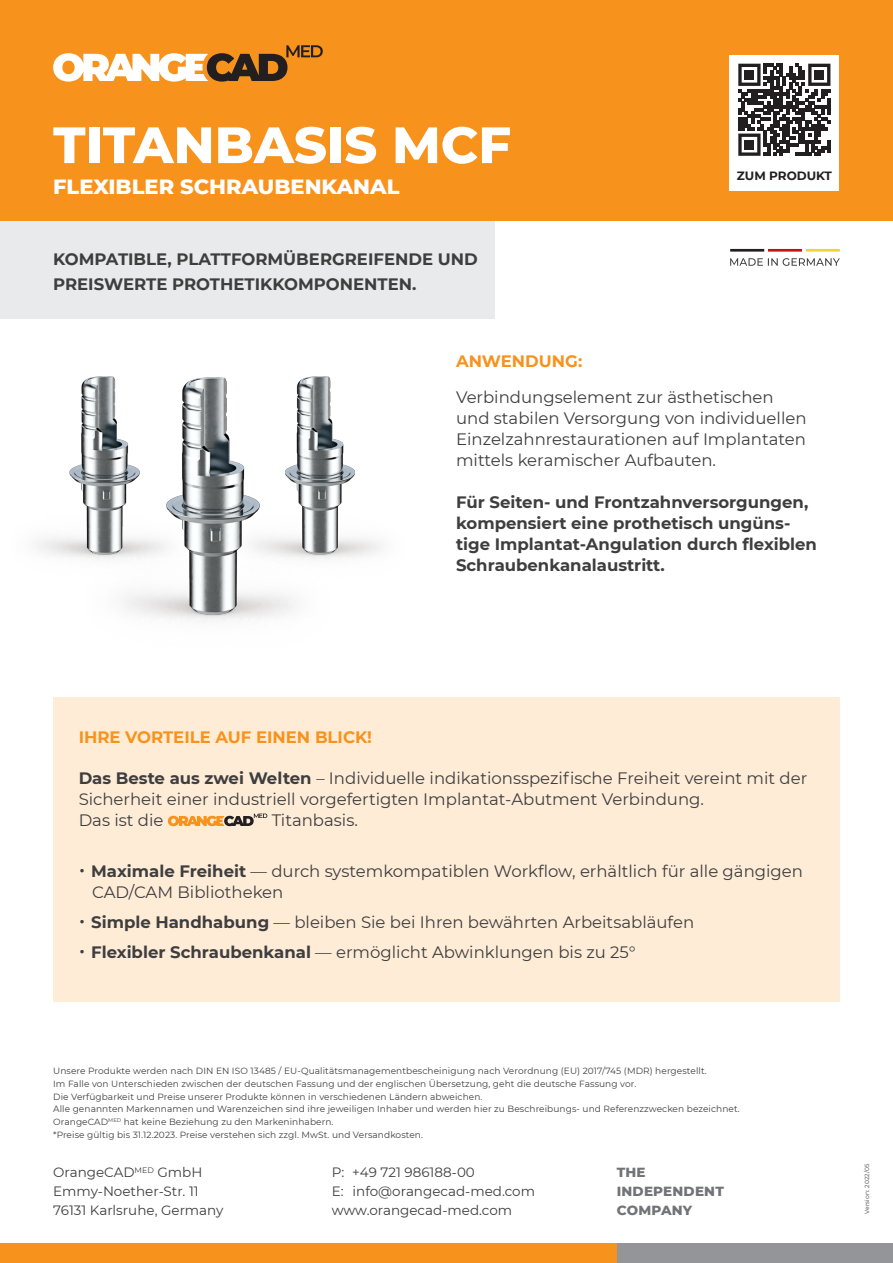
<style>
.page{position:relative;width:893px;height:1263px;background:#fff}
.page>*{position:absolute;margin:0;border:0;box-sizing:border-box;transform-origin:0 0}
.t1{font:800 51px "Montserrat";color:#fff}
.t2{font:800 21px "Montserrat";color:#fff}
.t3{font:16.5px/21px "Montserrat";color:#3e3e3f}
.t4{font:700 16.5px/21px "Montserrat";color:#3e3e3f}
.t5{font:700 16.5px "Montserrat";color:#f7931d}
.t6{font:13.5px/18.8px "Montserrat";color:#3e3e3f}
.t7{font:800 13.5px/18.8px "Montserrat";letter-spacing:.015em;color:#727376}
.t8{font:700 12px "Montserrat";color:#231f20}
.t9{font:9px/12.8px "Montserrat";letter-spacing:.01em;color:#3e3e3f}
.t10{font:6px "Montserrat";letter-spacing:.02em;color:#3e3e3f}
.s1{font-weight:700}
.s2{font-size:22.5px}
</style>
<div class="page">
<div style="left:0;top:221px;width:495px;height:98px;background:#e9eaeb"></div>
<div style="left:0;top:0;width:893px;height:221px;background:#f7931d"></div>
<svg style="left:53px;top:45px;width:270px;height:37px"></svg>
<div style="left:617px;top:1244px;width:276px;height:19px;background:#939598"></div>
<div style="left:0;top:1244px;width:617px;height:19px;background:#f7931d"></div>
<svg style="left:730px;top:258px;width:110px;height:8px"></svg>
<hr style="left:730px;top:249px;width:34px;height:3px;background:#231f20">
<hr style="left:768px;top:249px;width:34px;height:3px;background:#c4121a">
<hr style="left:806px;top:249px;width:34px;height:3px;background:#ebd638">
<div style="left:53px;top:697px;width:787px;height:304px;background:#feecd7"></div>
<svg style="left:168px;top:813px;width:99px;height:13px"></svg>
<div style="left:729px;top:55px;width:110px;height:110px;background:#fff"></div>
<svg style="left:738px;top:64px;width:92px;height:92px"></svg>
<div style="left:745px;top:70px;width:9px;height:10px;background:#231f20"></div>
<div style="left:814px;top:70px;width:10px;height:10px;background:#231f20"></div>
<div style="left:745px;top:140px;width:9px;height:9px;background:#231f20"></div>
<div style="left:729px;top:163px;width:110px;height:27px;background:#fff"></div>
<img style="left:123px;top:602px;width:174px;height:20px">
<img style="left:218px;top:376px;width:164px;height:226px">
<img style="left:37px;top:376px;width:181px;height:226px">
<h1 class="t1" style="left:53px;top:114px;width:459px">TITANBASIS MCF</h1>
<h2 class="t2" style="left:53px;top:173px;width:348px">FLEXIBLER SCHRAUBENKANAL</h2>
<h3 class="t4" style="left:53px;top:246px;width:426px;line-height:25.5px">KOMPATIBLE, PLATTFORMÜBERGREIFENDE UND<br>PREISWERTE PROTHETIKKOMPONENTEN.</h3>
<h3 class="t8" style="left:737px;top:168px;width:97px">ZUM PRODUKT</h3>
<h3 class="t5" style="left:456px;top:351px;width:128px">ANWENDUNG:</h3>
<h3 class="t3" style="left:456px;top:387px;width:352px">Verbindungselement zur ästhetischen und stabilen Versorgung von individuellen Einzelzahnrestaurationen auf Implantaten mittels keramischer Aufbauten.</h3>
<h3 class="t4" style="left:456px;top:492px;width:362px">Für Seiten- und Frontzahnversorgungen, kompensiert eine prothetisch ungüns&shy;tige Implantat-Angulation durch flexiblen Schraubenkanalaustritt.</h3>
<h3 class="t5" style="left:79px;top:727px;width:295px">IHRE VORTEILE AUF EINEN BLICK!</h3>
<h3 class="t3" style="left:79px;top:768px;width:730px"><span class="s1">Das Beste aus zwei Welten</span> – Individuelle indikationsspezifische Freiheit vereint mit der<br>Sicherheit einer industriell vorgefertigten Implantat-Abutment Verbindung.<br>Das ist die</h3>
<h3 class="t3" style="left:272px;top:810px;width:88px">Titanbasis.</h3>
<h3 class="t3" style="left:92px;top:861px;width:712px;text-indent:-13px"><span class="s2">•</span> <span class="s1">Maximale Freiheit</span> — durch systemkompatiblen Workflow, erhältlich für alle gängigen<br>CAD/CAM Bibliotheken</h3>
<h3 class="t3" style="left:79px;top:912px;width:617px"><span class="s2">•</span> <span class="s1">Simple Handhabung</span> — bleiben Sie bei Ihren bewährten Arbeitsabläufen</h3>
<h3 class="t3" style="left:79px;top:942px;width:558px"><span class="s2">•</span> <span class="s1">Flexibler Schraubenkanal</span> — ermöglicht Abwinklungen bis zu 25°</h3>
<p class="t9" style="left:53px;top:1064px;width:688px">Unsere Produkte werden nach DIN EN ISO 13485 / EU-Qualitätsmanagementbescheinigung nach Verordnung (EU) 2017/745 (MDR) hergestellt.<br>Im Falle von Unterschieden zwischen der deutschen Fassung und der englischen Übersetzung, geht die deutsche Fassung vor.<br>Die Verfügbarkeit und Preise unserer Produkte können in verschiedenen Ländern abweichen.<br>Alle genannten Markennamen und Warenzeichen sind ihre jeweiligen Inhaber und werden hier zu Beschreibungs- und Referenzzwecken bezeichnet.<br>OrangeCAD<sup>MED</sup> hat keine Beziehung zu den Markeninhabern.<br>*Preise gültig bis 31.12.2023. Preise verstehen sich zzgl. MwSt. und Versandkosten.</p>
<h3 class="t6" style="left:53px;top:1163px;width:172px">OrangeCAD<sup>MED</sup> GmbH<br>Emmy-Noether-Str. 11<br>76131 Karlsruhe, Germany</h3>
<h3 class="t6" style="left:332px;top:1163px;width:205px">P: +49 721 986188-00<br>E: info@orangecad-med.com www.orangecad-med.com</h3>
<h3 class="t7" style="left:617px;top:1163px;width:109px">THE<br>INDEPENDENT<br>COMPANY</h3>
<p class="t10" style="left:863px;top:1214px;width:52px;rotate:-90deg">Version: 2022/05</p>
</div>
